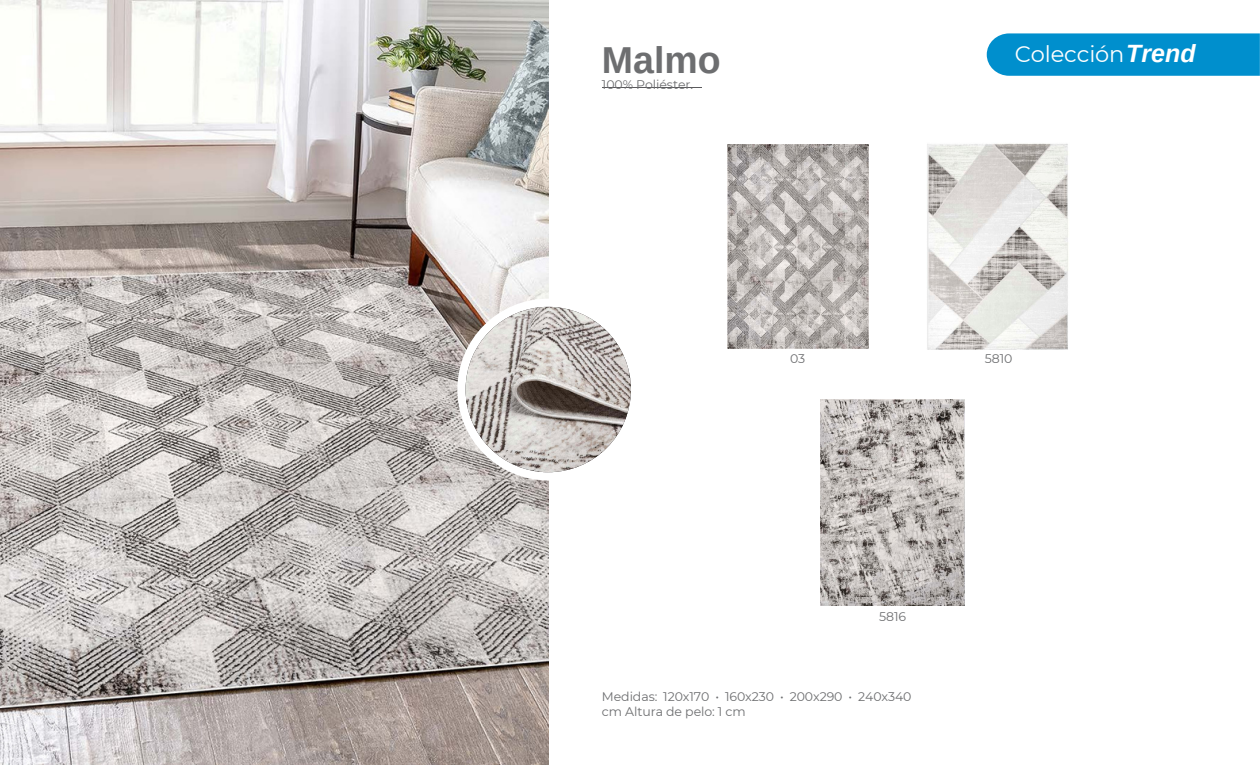
<style>
.page{position:relative;width:1260px;height:765px;background:#fff}
.page>*{position:absolute;margin:0;border:0;box-sizing:border-box;transform-origin:0 0}
.t1{font:700 37.5px "Arimo";color:#6d6e70}
.t2{font:italic 700 25px "Arimo";color:#fff}
.t3{font:22.5px "Montserrat";letter-spacing:-.005em;color:#fff}
.t4{font:12.5px/14px "Montserrat";letter-spacing:-.005em;color:#6d6e70}
</style>
<div class="page">
<img style="left:0;top:0;width:548px;height:765px">
<hr style="left:602px;top:87px;width:99px;height:1px;background:#5a5a5d">
<img style="left:927px;top:143px;width:141px;height:207px">
<img style="left:821px;top:399px;width:143px;height:206px">
<img style="left:727px;top:144px;width:142px;height:204px">
<svg style="left:457px;top:299px;width:174px;height:181px"></svg>
<img style="left:466px;top:307px;width:165px;height:165px;border-radius:50%">
<div style="left:987px;top:33px;width:273px;height:43px;background:#008fcd"></div>
<p class="t1" style="left:602px;top:39px;width:120px">Malmo</p>
<p class="t4" style="left:602px;top:78px;width:93px">100% Poliéster.</p>
<p class="t3" style="left:1015px;top:40px;width:111px">Colección</p>
<p class="t2" style="left:1126px;top:39px;width:71px">Trend</p>
<p class="t4" style="left:790px;top:351px;width:17px">03</p>
<p class="t4" style="left:985px;top:351px;width:29px">5810</p>
<p class="t4" style="left:879px;top:610px;width:28px">5816</p>
<p class="t4" style="left:602px;top:690px;width:311px">Medidas: 120x170 • 160x230 • 200x290 • 240x340 cm Altura de pelo: 1 cm</p>
</div>
